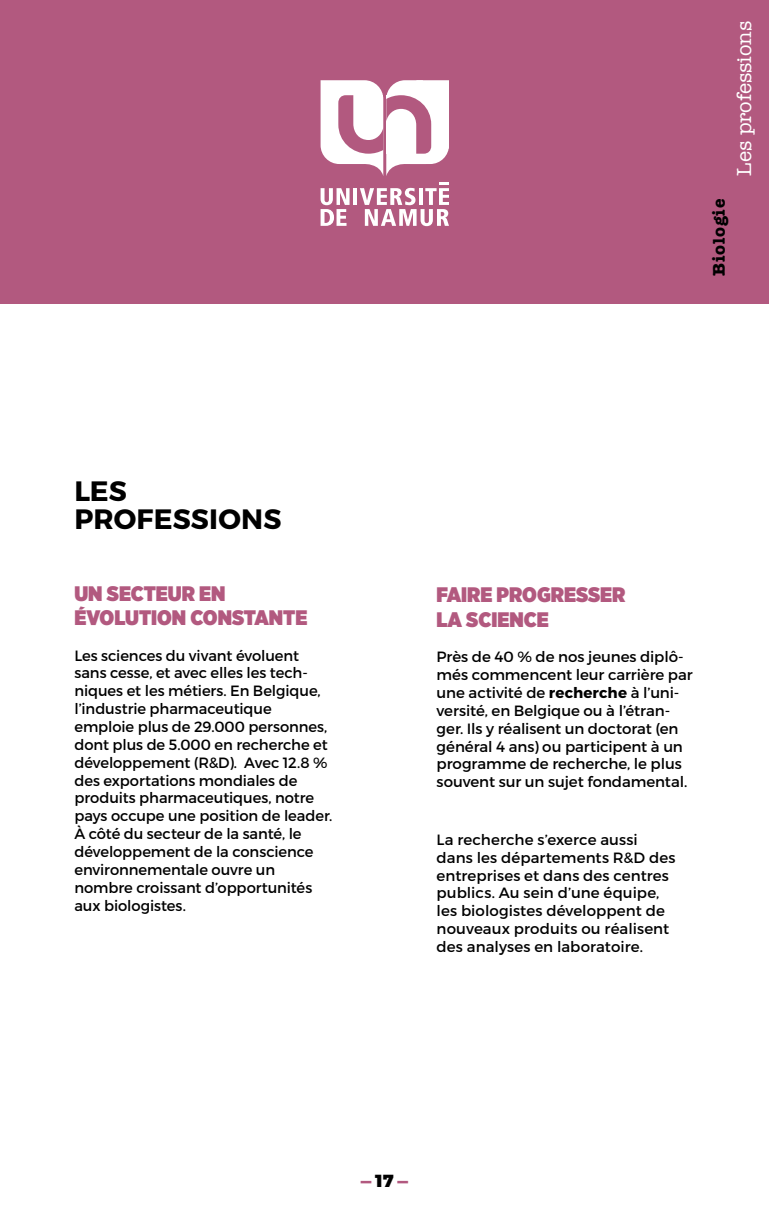
<style>
.page{position:relative;width:769px;height:1216px;background:#fff}
.page>*{position:absolute;margin:0;border:0;box-sizing:border-box;transform-origin:0 0}
.t1{font:700 28px/28px "Montserrat";letter-spacing:.005em;color:#000}
.t2{font:900 21px/24.5px "Gotham Narrow";color:#b2597f}
.t3{font:21px "American Typewriter";color:#fff}
.t4{font:700 17.5px "American Typewriter";letter-spacing:.05em;color:#000}
.t5{font:900 17.5px "Montserrat";color:#b2597f}
.t6{font:14.88px/17.8px "Montserrat";letter-spacing:-.005em;color:#000}
.s1{font-weight:700}
.s2{color:#000}
</style>
<div class="page">
<div style="left:0;top:0;width:769px;height:304px;background:#b2597f"></div>
<hr style="left:353px;top:188px;width:4px;height:17px;background:#fff">
<svg style="left:321px;top:188px;width:29px;height:38px"></svg>
<svg style="left:360px;top:182px;width:89px;height:44px"></svg>
<svg style="left:321px;top:80px;width:128px;height:96px"></svg>
<h1 class="t1" style="left:75px;top:477px;width:208px">LES<br>PROFESSIONS</h1>
<h2 class="t2" style="left:74px;top:581px;width:234px">UN SECTEUR EN<br>ÉVOLUTION CONSTANTE</h2>
<p class="t6" style="left:74px;top:646px;width:259px">Les sciences du vivant évoluent sans cesse, et avec elles les tech&shy;niques et les métiers. En Belgique, l’industrie pharmaceutique emploie plus de 29.000 personnes, dont plus de 5.000 en recherche et développement (R&amp;D). Avec 12.8 % des exportations mondiales de produits pharmaceutiques, notre pays occupe une position de leader.<br>À côté du secteur de la santé, le développement de la conscience environnementale ouvre un nombre croissant d’opportunités aux biologistes.</p>
<h2 class="t3" style="left:728px;top:175px;width:156px;rotate:-90deg">Les professions</h2>
<p class="t4" style="left:704px;top:276px;width:79px;rotate:-90deg">Biologie</p>
<h2 class="t2" style="left:437px;top:582px;width:190px">FAIRE PROGRESSER<br>LA SCIENCE</h2>
<p class="t6" style="left:437px;top:648px;width:258px">Près de 40 % de nos jeunes diplô&shy;més commencent leur carrière par une activité de <span class="s1">recherche</span> à l’uni&shy;versité, en Belgique ou à l’étran&shy;ger. Ils y réalisent un doctorat (en général 4 ans) ou participent à un programme de recherche, le plus souvent sur un sujet fondamental.</p>
<p class="t6" style="left:437px;top:830px;width:240px">La recherche s’exerce aussi dans les départements R&amp;D des entreprises et dans des centres publics. Au sein d’une équipe, les biologistes développent de nouveaux produits ou réalisent des analyses en laboratoire.</p>
<p class="t5" style="left:361px;top:1169px;width:49px">—<span class="s2">17</span>—</p>
</div>
